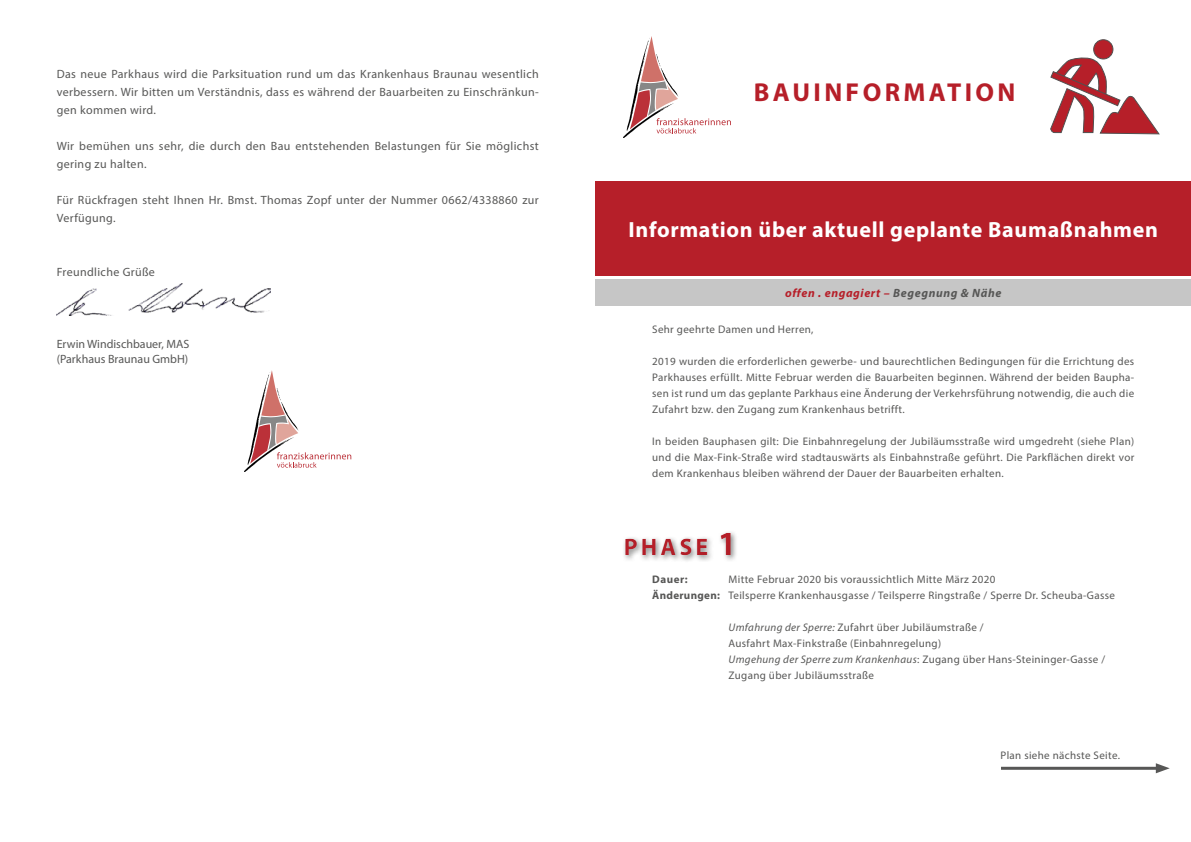
<style>
.page{position:relative;width:1191px;height:842px;background:#fff}
.page>*{position:absolute;margin:0;border:0;box-sizing:border-box;transform-origin:0 0}
.t1{font:700 26px "Myriad Pro";letter-spacing:.13em;color:#b61f29}
.t2{font:700 24px "Myriad Pro";letter-spacing:.13em;color:#b61f29}
.t3{font:700 22px "Myriad Pro";letter-spacing:.03em;color:#fff}
.t4{font:12px/18px "Myriad Pro";letter-spacing:.03em;color:#575756}
.t5{font:12px/14.4px "Myriad Pro";color:#575756}
.t6{font:italic 700 12px "Myriad Pro";letter-spacing:.05em;color:#b61f29}
.t7{font:11px/16px "Myriad Pro";letter-spacing:.03em;color:#575756;text-align:justify}
.t8{font:700 11px "Myriad Pro";letter-spacing:.05em;color:#575756}
.s1{color:#575756}
.s2{font-size:34px}
.s3{font-weight:700}
.s4{font-style:italic}
</style>
<div class="page">
<img style="left:624px;top:116px;width:56px;height:22px">
<svg style="left:630px;top:36px;width:101px;height:97px"></svg>
<div style="left:595px;top:181px;width:596px;height:95px;background:#b61f29"></div>
<div style="left:1093px;top:40px;width:20px;height:19px;background:#b61f29;border-radius:50%"></div>
<div style="left:1093px;top:39px;width:20px;height:20px;border:1px solid #515050;border-radius:50%"></div>
<svg style="left:1050px;top:57px;width:110px;height:78px"></svg>
<div style="left:595px;top:279px;width:596px;height:26px;background:#c6c6c6"></div>
<hr style="left:1001px;top:767px;width:160px;height:3px;background:#575756">
<svg style="left:1155px;top:763px;width:14px;height:10px"></svg>
<div style="left:595px;top:516px;width:169px;height:51px;background:#000;opacity:.5"></div>
<img style="left:56px;top:283px;width:215px;height:32px">
<img style="left:244px;top:454px;width:6px;height:18px">
<svg style="left:250px;top:370px;width:101px;height:98px"></svg>
<p class="t4" style="left:57px;top:65px;width:483px;text-align:justify">Das neue Parkhaus wird die Parksituation rund um das Krankenhaus Braunau wesentlich verbessern. Wir bitten um Verständnis, dass es während der Bauarbeiten zu Einschränkun&shy;gen kommen wird.</p>
<p class="t4" style="left:57px;top:137px;width:483px">Wir bemühen uns sehr, die durch den Bau entstehenden Belastungen für Sie möglichst gering zu halten.</p>
<p class="t4" style="left:57px;top:191px;width:483px">Für Rückfragen steht Ihnen Hr. Bmst. Thomas Zopf unter der Nummer 0662/4338860 zur<br>Verfügung.</p>
<p class="t4" style="left:57px;top:263px;width:100px">Freundliche Grüße</p>
<p class="t5" style="left:57px;top:337px;width:134px">Erwin Windischbauer, MAS (Parkhaus Braunau GmbH)</p>
<h1 class="t1" style="left:754px;top:76px;width:263px">BAUINFORMATION</h1>
<h3 class="t3" style="left:628px;top:215px;width:531px">Information über aktuell geplante Baumaßnahmen</h3>
<p class="t6" style="left:785px;top:285px;width:218px">offen . engagiert – <span class="s1">Begegnung &amp; Nähe</span></p>
<p class="t7" style="left:652px;top:321px;width:163px">Sehr geehrte Damen und Herren,</p>
<p class="t7" style="left:652px;top:353px;width:483px">2019 wurden die erforderlichen gewerbe- und baurechtlichen Bedingungen für die Errichtung des Parkhauses erfüllt. Mitte Februar werden die Bauarbeiten beginnen. Während der beiden Baupha&shy;sen ist rund um das geplante Parkhaus eine Änderung der Verkehrsführung notwendig, die auch die Zufahrt bzw. den Zugang zum Krankenhaus betrifft.</p>
<p class="t7" style="left:652px;top:433px;width:483px">In beiden Bauphasen gilt: Die Einbahnregelung der Jubiläumsstraße wird umgedreht (siehe Plan) und die Max-Fink-Straße wird stadtauswärts als Einbahnstraße geführt. Die Parkflächen direkt vor dem Krankenhaus bleiben während der Dauer der Bauarbeiten erhalten.</p>
<h2 class="t2" style="left:624px;top:531px;width:114px">PHASE <span class="s2">1</span></h2>
<p class="t7" style="left:652px;top:571px;width:464px;text-indent:76px">Mitte Februar 2020 bis voraussichtlich Mitte März 2020<br><span class="s3">Änderungen:</span> Teilsperre Krankenhausgasse / Teilsperre Ringstraße / Sperre Dr. Scheuba-Gasse</p>
<p class="t7" style="left:728px;top:619px;width:378px;text-align:left"><span class="s4">Umfahrung der Sperre:</span> Zufahrt über Jubiläumstraße /<br>Ausfahrt Max-Finkstraße (Einbahnregelung)<br><span class="s4">Umgehung der Sperre zum Krankenhaus</span>: Zugang über Hans-Steininger-Gasse / Zugang über Jubiläumsstraße</p>
<p class="t8" style="left:652px;top:572px;width:37px">Dauer:</p>
<p class="t7" style="left:1000px;top:747px;width:121px">Plan siehe nächste Seite.</p>
</div>
